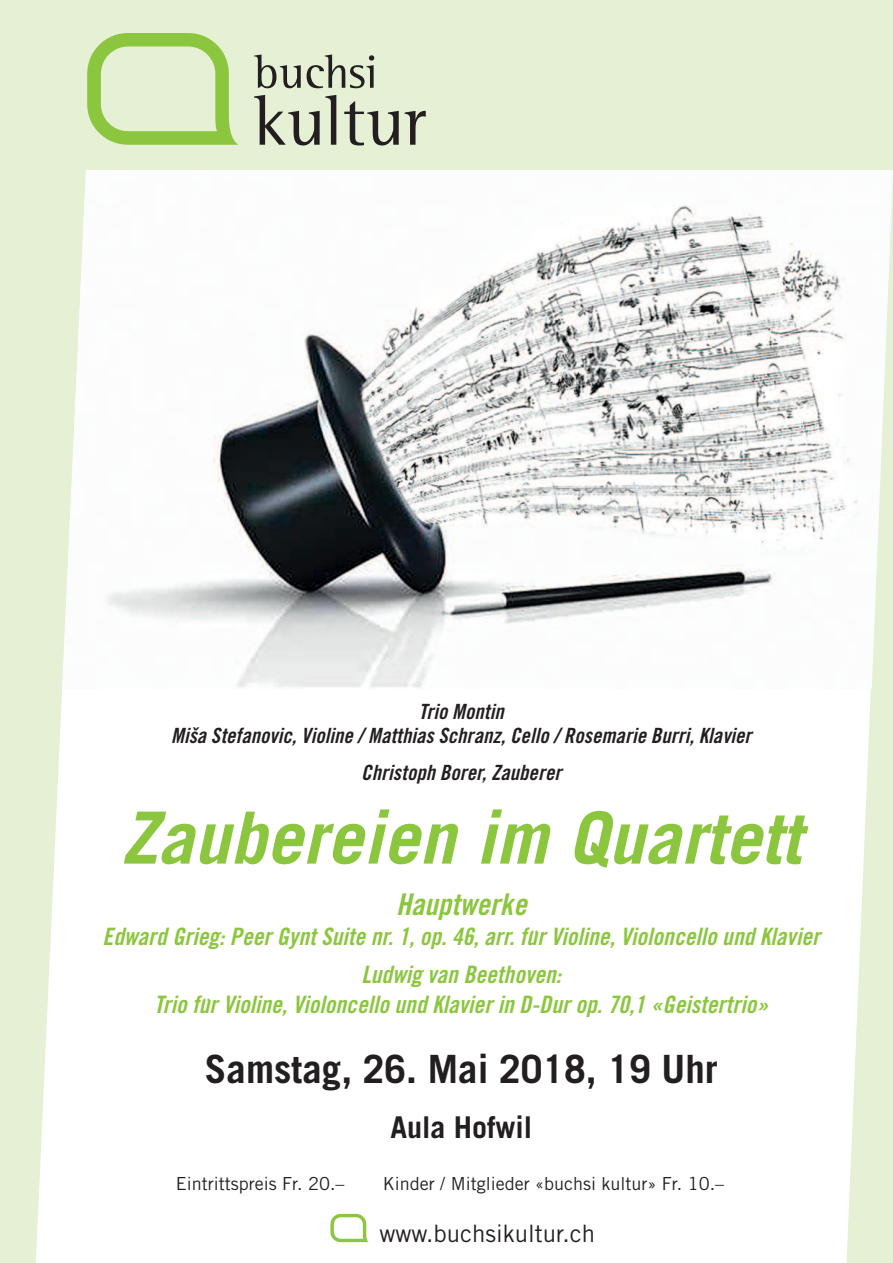
<style>
.page{position:relative;width:893px;height:1263px;background:#e5f0d4}
.page>*{position:absolute;margin:0;border:0;box-sizing:border-box;transform-origin:0 0}
.t1{font:italic 700 72px "Trade Gothic";letter-spacing:.005em;color:#8bc63e}
.t2{font:700 39px "Trade Gothic";color:#231f20}
.t3{font:30px "Trade Gothic Bold Cond Twenty Obl";letter-spacing:.005em;color:#8bc63e}
.t4{font:700 30px "Trade Gothic";color:#231f20}
.t5{font:24px/38.5px "Trade Gothic Bold Cond Twenty Obl";letter-spacing:.005em;color:#8bc63e;text-align:center}
.t6{font:24px "Trade Gothic";color:#231f20}
.t7{font:21px/24px "Trade Gothic Bold Cond Twenty Obl";letter-spacing:.005em;color:#231f20;text-align:center}
.t8{font:18px "Trade Gothic";color:#231f20}
.s1{font-family:"Adobe Hebrew";font-weight:700;font-style:italic}
</style>
<div class="page">
<div style="left:36px;top:675px;width:835px;height:588px;background:#fff"></div>
<svg style="left:87px;top:33px;width:152px;height:112px"></svg>
<svg style="left:254px;top:55px;width:47px;height:33px"></svg>
<svg style="left:307px;top:55px;width:67px;height:33px"></svg>
<svg style="left:254px;top:95px;width:82px;height:50px"></svg>
<svg style="left:344px;top:101px;width:55px;height:44px"></svg>
<svg style="left:405px;top:111px;width:21px;height:34px"></svg>
<img style="left:63px;top:170px;width:830px;height:519px">
<svg style="left:330px;top:1214px;width:39px;height:28px"></svg>
<p class="t7" style="left:171px;top:701px;width:582px">Trio Montin<br>Miša Stefanovic, Violine / Matthias Schranz, Cello / Rosemarie Burri, Klavier</p>
<p class="t7" style="left:361px;top:762px;width:202px">Christoph Borer, Zauberer</p>
<h1 class="t1" style="left:121px;top:812px;width:681px">Zaubereien im Quartett</h1>
<p class="t3" style="left:396px;top:893px;width:132px">Hauptwerke</p>
<p class="t5" style="left:103px;top:919px;width:719px">Edward Grieg: Peer Gynt Suite nr. 1, op. 46, arr. fu<span class="s1">̈</span>r Violine, Violoncello und Klavier<br>Ludwig van Beethoven:</p>
<p class="t5" style="left:154px;top:987px;width:616px">Trio fu<span class="s1">̈</span>r Violine, Violoncello und Klavier in D-Dur op. 70,1 «Geistertrio»</p>
<h2 class="t2" style="left:205px;top:1054px;width:514px">Samstag, 26. Mai 2018, 19 Uhr</h2>
<p class="t4" style="left:391px;top:1117px;width:143px">Aula Hofwil</p>
<p class="t8" style="left:176px;top:1177px;width:170px">Eintrittspreis Fr. 20.–</p>
<p class="t8" style="left:383px;top:1177px;width:343px">Kinder / Mitglieder «buchsi kultur» Fr. 10.–</p>
<p class="t6" style="left:379px;top:1225px;width:217px">www.buchsikultur.ch</p>
</div>
